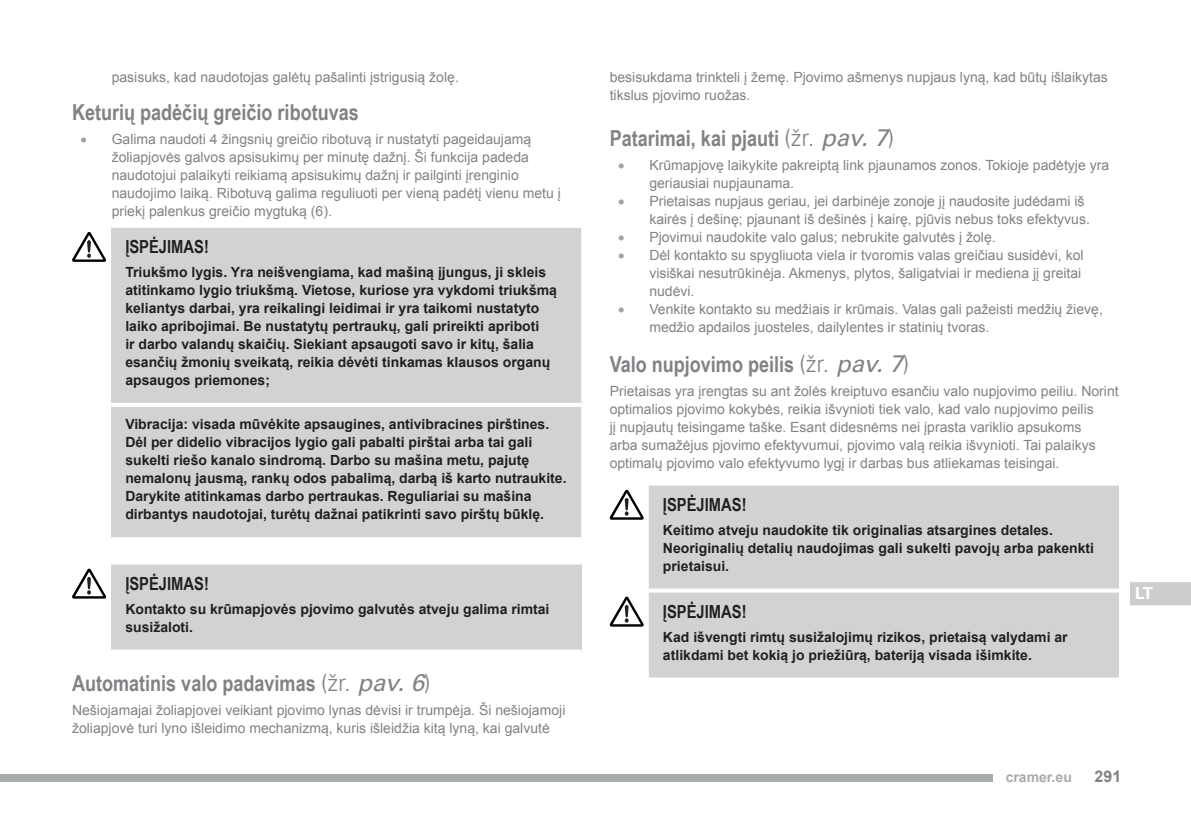
<style>
.page{position:relative;width:1191px;height:823px;background:#fff}
.page>*{position:absolute;margin:0;border:0;box-sizing:border-box;transform-origin:0 0}
.Rubrik_2_Cramer{font:700 22px "Arial Narrow";color:#808285}
.VARNING__Cramer{font:700 18px "Arial Narrow";color:#231f20}
.t1{font:700 16.6px "Univers LT Std";color:#fff}
.t2{font:700 16px "Arial";color:#808285}
.Brödtext{font:14px/18px "Arial";color:#808285}
.Varningstext{font:700 14px/18px "Arial";color:#231f20}
.t3{font:700 14px "Arial";color:#a8abac}
.s1{color:#a1a1a5}
.s2{font-family:"Univers LT Std";font-weight:300;font-size:24px}
.s3{font-family:"Univers LT Std";font-weight:400;font-style:italic;font-size:24px}
</style>
<div class="page">
<div style="left:0;top:774px;width:993px;height:7px;background:#a8abac"></div>
<svg style="left:1130px;top:582px;width:61px;height:24px"></svg>
<div style="left:111px;top:228px;width:470px;height:309px;background:#d1d2d4"></div>
<svg style="left:111px;top:402px;width:470px;height:4px"></svg>
<svg style="left:72px;top:231px;width:34px;height:31px"></svg>
<div style="left:111px;top:562px;width:470px;height:89px;background:#d1d2d4"></div>
<hr style="left:111px;top:560px;width:470px;height:4px;background:#fff">
<svg style="left:111px;top:649px;width:470px;height:2px"></svg>
<svg style="left:72px;top:568px;width:34px;height:30px"></svg>
<div style="left:649px;top:485px;width:470px;height:192px;background:#d1d2d4"></div>
<svg style="left:649px;top:588px;width:470px;height:4px"></svg>
<svg style="left:649px;top:677px;width:470px;height:1px"></svg>
<svg style="left:609px;top:489px;width:35px;height:138px"></svg>
<p class="Brödtext" style="left:112px;top:68px;width:349px">pasisuks, kad naudotojas galėtų pašalinti įstrigusią žolę.</p>
<p class="Rubrik_2_Cramer" style="left:72px;top:96px;width:288px">Keturių padėčių greičio ribotuvas</p>
<p class="Brödtext" style="left:112px;top:130px;width:450px;text-indent:-31px"><span class="s1">•</span> Galima naudoti 4 žingsnių greičio ribotuvą ir nustatyti pageidaujamą žoliapjovės galvos apsisukimų per minutę dažnį. Ši funkcija padeda naudotojui palaikyti reikiamą apsisukimų dažnį ir pailginti įrenginio naudojimo laiką. Ribotuvą galima reguliuoti per vieną padėtį vienu metu į priekį palenkus greičio mygtuką (6).</p>
<p class="VARNING__Cramer" style="left:125px;top:233px;width:85px">ĮSPĖJIMAS!</p>
<p class="Varningstext" style="left:125px;top:263px;width:433px">Triukšmo lygis. Yra neišvengiama, kad mašiną įjungus, ji skleis atitinkamo lygio triukšmą. Vietose, kuriose yra vykdomi triukšmą keliantys darbai, yra reikalingi leidimai ir yra taikomi nustatyto laiko apribojimai. Be nustatytų pertraukų, gali prireikti apriboti<br>ir darbo valandų skaičių. Siekiant apsaugoti savo ir kitų, šalia esančių žmonių sveikatą, reikia dėvėti tinkamas klausos organų apsaugos priemones;</p>
<p class="Varningstext" style="left:125px;top:415px;width:443px">Vibracija: visada mūvėkite apsaugines, antivibracines pirštines.<br>Dėl per didelio vibracijos lygio gali pabalti pirštai arba tai gali sukelti riešo kanalo sindromą. Darbo su mašina metu, pajutę nemalonų jausmą, rankų odos pabalimą, darbą iš karto nutraukite.<br>Darykite atitinkamas darbo pertraukas. Reguliariai su mašina dirbantys naudotojai, turėtų dažnai patikrinti savo pirštų būklę.</p>
<p class="VARNING__Cramer" style="left:125px;top:569px;width:85px">ĮSPĖJIMAS!</p>
<p class="Varningstext" style="left:125px;top:599px;width:426px">Kontakto su krūmapjovės pjovimo galvutės atveju galima rimtai susižaloti.</p>
<p class="Rubrik_2_Cramer" style="left:72px;top:666px;width:360px">Automatinis valo padavimas <span class="s2">(žr.</span> <span class="s3">pav. 6</span><span class="s2">)</span></p>
<p class="Brödtext" style="left:72px;top:700px;width:495px">Nešiojamajai žoliapjovei veikiant pjovimo lynas dėvisi ir trumpėja. Ši nešiojamoji žoliapjovė turi lyno išleidimo mechanizmą, kuris išleidžia kitą lyną, kai galvutė</p>
<p class="Brödtext" style="left:609px;top:68px;width:499px">besisukdama trinkteli į žemę. Pjovimo ašmenys nupjaus lyną, kad būtų išlaikytas tikslus pjovimo ruožas.</p>
<p class="Rubrik_2_Cramer" style="left:609px;top:122px;width:286px">Patarimai, kai pjauti <span class="s2">(žr.</span> <span class="s3">pav. 7</span><span class="s2">)</span></p>
<p class="Brödtext" style="left:649px;top:156px;width:461px;text-indent:-31px"><span class="s1">•</span> Krūmapjovę laikykite pakreiptą link pjaunamos zonos. Tokioje padėtyje yra geriausiai nupjaunama.</p>
<p class="Brödtext" style="left:649px;top:192px;width:442px;text-indent:-31px"><span class="s1">•</span> Prietaisas nupjaus geriau, jei darbinėje zonoje jį naudosite judėdami iš kairės į dešinę; pjaunant iš dešinės į kairę, pjūvis nebus toks efektyvus.</p>
<p class="Brödtext" style="left:618px;top:228px;width:379px"><span class="s1">•</span> Pjovimui naudokite valo galus; nebrukite galvutės į žolę.</p>
<p class="Brödtext" style="left:649px;top:246px;width:436px;text-indent:-31px"><span class="s1">•</span> Dėl kontakto su spygliuota viela ir tvoromis valas greičiau susidėvi, kol visiškai nesutrūkinėja. Akmenys, plytos, šaligatviai ir mediena jį greitai nudėvi.</p>
<p class="Brödtext" style="left:649px;top:300px;width:455px;text-indent:-31px"><span class="s1">•</span> Venkite kontakto su medžiais ir krūmais. Valas gali pažeisti medžių žievę, medžio apdailos juosteles, dailylentes ir statinių tvoras.</p>
<p class="Rubrik_2_Cramer" style="left:609px;top:347px;width:301px">Valo nupjovimo peilis <span class="s2">(žr.</span> <span class="s3">pav. 7</span><span class="s2">)</span></p>
<p class="Brödtext" style="left:609px;top:382px;width:510px">Prietaisas yra įrengtas su ant žolės kreiptuvo esančiu valo nupjovimo peiliu. Norint optimalios pjovimo kokybės, reikia išvynioti tiek valo, kad valo nupjovimo peilis<br>jį nupjautų teisingame taške. Esant didesnėms nei įprasta variklio apsukoms<br>arba sumažėjus pjovimo efektyvumui, pjovimo valą reikia išvynioti. Tai palaikys optimalų pjovimo valo efektyvumo lygį ir darbas bus atliekamas teisingai.</p>
<p class="VARNING__Cramer" style="left:663px;top:490px;width:85px">ĮSPĖJIMAS!</p>
<p class="Varningstext" style="left:663px;top:521px;width:433px">Keitimo atveju naudokite tik originalias atsargines detales.<br>Neoriginalių detalių naudojimas gali sukelti pavojų arba pakenkti prietaisui.</p>
<p class="VARNING__Cramer" style="left:663px;top:597px;width:85px">ĮSPĖJIMAS!</p>
<p class="Varningstext" style="left:663px;top:627px;width:406px">Kad išvengti rimtų susižalojimų rizikos, prietaisą valydami ar atlikdami bet kokią jo priežiūrą, bateriją visada išimkite.</p>
<p class="t1" style="left:1135px;top:583px;width:19px">LT</p>
<p class="t3" style="left:1005px;top:767px;width:68px">cramer.eu</p>
<p class="t2" style="left:1094px;top:765px;width:28px">291</p>
</div>
